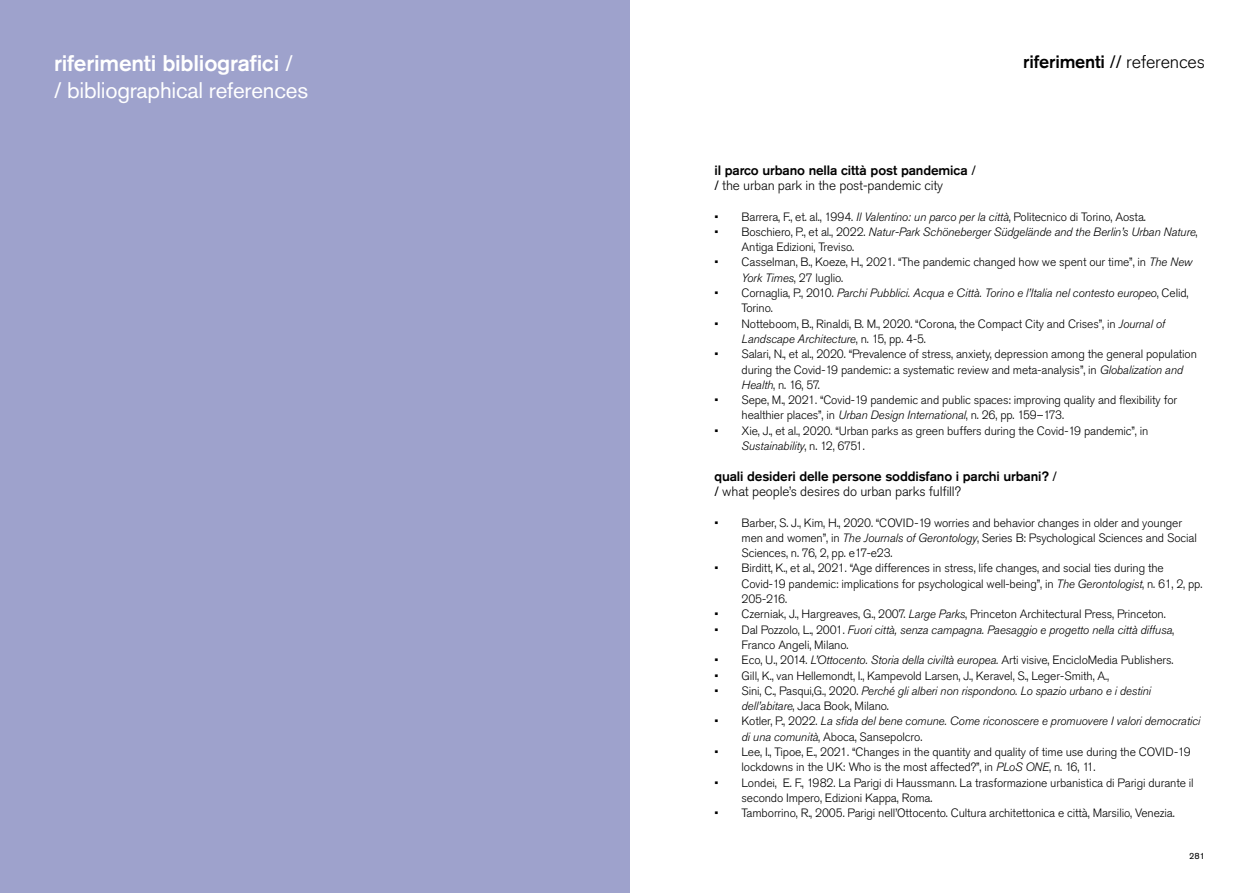
<style>
.page{position:relative;width:1259px;height:893px;background:#fff}
.page>*{position:absolute;margin:0;border:0;box-sizing:border-box;transform-origin:0 0}
.t1{font:22.5px/27px "Akzidenz Grotesk Pro";letter-spacing:-.01em;color:#fff}
.t2{font:500 18px "Akzidenz Grotesk Pro";letter-spacing:-.01em;color:#000}
.t3{font:500 13.5px/15.3px "Akzidenz Grotesk Pro";letter-spacing:-.01em;color:#000}
.t4{font:300 12px/15.3px "Akzidenz Grotesk Pro";letter-spacing:-.01em;color:#000}
.t5{font:italic 300 12px/15.3px "Akzidenz Grotesk Pro";letter-spacing:-.01em;color:#000}
.t6{font:9px "Akzidenz Grotesk Pro";color:#000}
.s1{font-weight:500}
.s2{font-weight:400}
.s3{font-weight:300}
.s4{font-style:italic}
.s5{font-style:normal}
</style>
<div class="page">
<div style="left:0;top:0;width:629px;height:893px;background:#9ea2cc"></div>
<h1 class="t1" style="left:54px;top:49px;width:256px"><span class="s1">riferimenti bibliografici</span> /<br>/ bibliographical references</h1>
<h2 class="t2" style="left:1023px;top:50px;width:183px">riferimenti <span class="s2">//</span> <span class="s3">references</span></h2>
<p class="t3" style="left:714px;top:162px;width:263px">il parco urbano nella città post pandemica <span class="s2">/ /</span> <span class="s3">the urban park in the post-pandemic city</span></p>
<p class="t4" style="left:714px;top:209px;width:433px">• Barrera, F., et. al., 1994. <span class="s4">Il Valentino: un parco per la città</span>, Politecnico di Torino, Aosta.</p>
<p class="t5" style="left:741px;top:224px;width:457px;text-indent:-27px"><span class="s5">• Boschiero, P., et al., 2022.</span> Natur-Park Schöneberger Südgelände and the Berlin’s Urban Nature<span class="s5">,<br>Antiga Edizioni, Treviso.</span></p>
<p class="t4" style="left:741px;top:255px;width:452px;text-indent:-27px">• Casselman, B., Koeze, H., 2021. “The pandemic changed how we spent our time”, in <span class="s4">The New<br>York Times</span>, 27 luglio.</p>
<p class="t5" style="left:741px;top:285px;width:448px;text-indent:-27px"><span class="s5">• Cornaglia, P., 2010.</span> Parchi Pubblici. Acqua e Città. Torino e l’Italia nel contesto europeo<span class="s5">, Celid,<br>Torino.</span></p>
<p class="t4" style="left:741px;top:316px;width:425px;text-indent:-27px">• Notteboom, B., Rinaldi, B. M., 2020. “Corona, the Compact City and Crises”, in <span class="s4">Journal of<br>Landscape Architecture</span>, n. 15, pp. 4-5.</p>
<p class="t4" style="left:741px;top:346px;width:457px;text-indent:-27px">• Salari, N., et al., 2020. “Prevalence of stress, anxiety, depression among the general population during the Covid-19 pandemic: a systematic review and meta-analysis”, in <span class="s4">Globalization and<br>Health</span>, n. 16, 57.</p>
<p class="t4" style="left:741px;top:392px;width:437px;text-indent:-27px">• Sepe, M., 2021. “Covid-19 pandemic and public spaces: improving quality and flexibility for healthier places”, in <span class="s4">Urban Design International</span>, n. 26, pp. 159–173.</p>
<p class="t4" style="left:741px;top:423px;width:408px;text-indent:-27px">• Xie, J., et al., 2020. “Urban parks as green buffers during the Covid-19 pandemic”, in<br><span class="s4">Sustainability</span>, n. 12, 6751.</p>
<p class="t3" style="left:714px;top:468px;width:344px">quali desideri delle persone soddisfano i parchi urbani? <span class="s2">/ /</span> <span class="s3">what people’s desires do urban parks fulfill?</span></p>
<p class="t4" style="left:741px;top:515px;width:457px;text-indent:-27px">• Barber, S. J., Kim, H., 2020. “COVID-19 worries and behavior changes in older and younger men and women”, in <span class="s4">The Journals of Gerontology</span>, Series B: Psychological Sciences and Social<br>Sciences, n. 76, 2, pp. e17-e23.</p>
<p class="t4" style="left:741px;top:561px;width:462px;text-indent:-27px">• Birditt, K., et al., 2021. “Age differences in stress, life changes, and social ties during the<br>Covid-19 pandemic: implications for psychological well-being”, in <span class="s4">The Gerontologist</span>, n. 61, 2, pp.<br>205-216.</p>
<p class="t4" style="left:714px;top:606px;width:453px">• Czerniak, J., Hargreaves, G., 2007. <span class="s4">Large Parks</span>, Princeton Architectural Press, Princeton.</p>
<p class="t5" style="left:741px;top:622px;width:434px;text-indent:-27px"><span class="s5">• Dal Pozzolo, L., 2001.</span> Fuori città, senza campagna. Paesaggio e progetto nella città diffusa<span class="s5">,<br>Franco Angeli, Milano.</span></p>
<p class="t4" style="left:714px;top:652px;width:460px">• Eco, U., 2014. <span class="s4">L’Ottocento. Storia della civiltà europea.</span> Arti visive, EncicloMedia Publishers.</p>
<p class="t4" style="left:714px;top:668px;width:396px">• Gill, K., van Hellemondt, I., Kampevold Larsen, J., Keravel, S., Leger-Smith, A.,</p>
<p class="t5" style="left:741px;top:683px;width:411px;text-indent:-27px"><span class="s5">• Sini, C., Pasqui,G., 2020.</span> Perché gli alberi non rispondono. Lo spazio urbano e i destini dell’abitare<span class="s5">, Jaca Book, Milano.</span></p>
<p class="t5" style="left:741px;top:714px;width:460px;text-indent:-27px"><span class="s5">• Kotler, P., 2022.</span> La sfida del bene comune. Come riconoscere e promuovere I valori democratici di una comunità<span class="s5">, Aboca, Sansepolcro.</span></p>
<p class="t4" style="left:741px;top:744px;width:451px;text-indent:-27px">• Lee, I., Tipoe, E., 2021. “Changes in the quantity and quality of time use during the COVID-19 lockdowns in the UK: Who is the most affected?”, in <span class="s4">PLoS ONE</span>, n. 16, 11.</p>
<p class="t4" style="left:741px;top:775px;width:454px;text-indent:-27px">• Londei, E. F., 1982. La Parigi di Haussmann. La trasformazione urbanistica di Parigi durante il secondo Impero, Edizioni Kappa, Roma.</p>
<p class="t4" style="left:714px;top:805px;width:462px">• Tamborrino, R., 2005. Parigi nell’Ottocento. Cultura architettonica e città, Marsilio, Venezia.</p>
<p class="t6" style="left:1189px;top:849px;width:17px">281</p>
</div>
